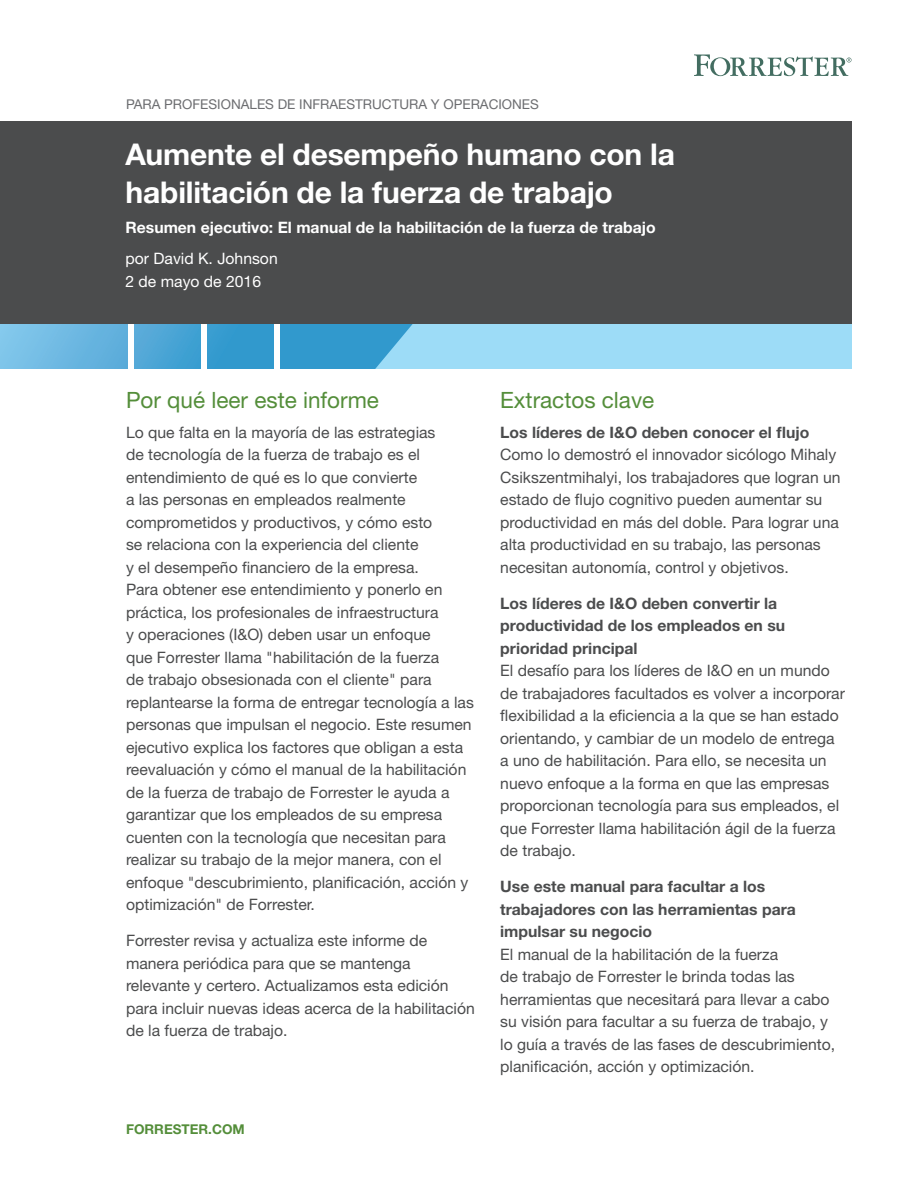
<style>
.page{position:relative;width:918px;height:1188px;background:#fff}
.page>*{position:absolute;margin:0;border:0;box-sizing:border-box;transform-origin:0 0}
.Cover_-_Title{font:700 30px/37.5px "Helvetica Neue LT Std";letter-spacing:-.005em;color:#fff}
.WhyReadTitle{font:22.5px "Helvetica Neue LT Std";color:#548e3a}
.KeyTakeawaysHeader{font:22.5px "Helvetica Neue LT Std";color:#548e3a}
.WhyReadBody{font:15.75px/22.5px "Helvetica Neue LT Std";color:#4b4c4d}
.KeyTakeawaysText{font:15.75px/22.5px "Helvetica Neue LT Std";color:#4b4c4d}
.KeyTakeawaysTitle{font:700 15.75px/22.5px "Helvetica Neue LT Std";color:#4b4c4d}
.Cover_-_Subtitle{font:700 15.75px "Helvetica Neue LT Std";color:#fff}
.Cover_-_Author{font:15.75px "Helvetica Neue LT Std";color:#fff}
.Cover_-_Date{font:15.75px "Helvetica Neue LT Std";color:#fff}
.DocRole{font:13.5px "Helvetica Neue LT Std";color:#6c6d70}
.t1{font:700 13.5px "Helvetica Neue LT Std";color:#548e3a}
</style>
<div class="page">
<div style="left:0;top:122px;width:852px;height:202px;background:#4b4c4d"></div>
<svg style="left:694px;top:54px;width:157px;height:22px"></svg>
<div style="left:246px;top:324px;width:606px;height:45px;background:#9ddcf7"></div>
<svg style="left:0;top:324px;width:413px;height:45px;background:#4ea8d7"></svg>
<div style="left:128px;top:324px;width:6px;height:45px;background:#fff"></div>
<div style="left:274px;top:324px;width:5px;height:45px;background:#fff"></div>
<div style="left:201px;top:324px;width:6px;height:45px;background:#fff"></div>
<p class="DocRole" style="left:126px;top:96px;width:414px">PARA PROFESIONALES DE INFRAESTRUCTURA Y OPERACIONES</p>
<p class="Cover_-_Title" style="left:125px;top:135px;width:551px">Aumente el desempeño humano con la habilitación de la fuerza de trabajo</p>
<p class="Cover_-_Subtitle" style="left:125px;top:218px;width:532px">Resumen ejecutivo: El manual de la habilitación de la fuerza de trabajo</p>
<p class="Cover_-_Author" style="left:125px;top:249px;width:154px">por David K. Johnson</p>
<p class="Cover_-_Date" style="left:125px;top:272px;width:137px">2 de mayo de 2016</p>
<p class="WhyReadTitle" style="left:126px;top:386px;width:254px">Por qué leer este informe</p>
<p class="WhyReadBody" style="left:126px;top:421px;width:349px">Lo que falta en la mayoría de las estrategias<br>de tecnología de la fuerza de trabajo es el entendimiento de qué es lo que convierte<br>a las personas en empleados realmente comprometidos y productivos, y cómo esto<br>se relaciona con la experiencia del cliente<br>y el desempeño financiero de la empresa.<br>Para obtener ese entendimiento y ponerlo en práctica, los profesionales de infraestructura<br>y operaciones (I&amp;O) deben usar un enfoque<br>que Forrester llama "habilitación de la fuerza<br>de trabajo obsesionada con el cliente" para replantearse la forma de entregar tecnología a las personas que impulsan el negocio. Este resumen ejecutivo explica los factores que obligan a esta reevaluación y cómo el manual de la habilitación de la fuerza de trabajo de Forrester le ayuda a garantizar que los empleados de su empresa cuenten con la tecnología que necesitan para realizar su trabajo de la mejor manera, con el enfoque "descubrimiento, planificación, acción y optimización" de Forrester.</p>
<p class="WhyReadBody" style="left:126px;top:929px;width:350px">Forrester revisa y actualiza este informe de manera periódica para que se mantenga relevante y certero. Actualizamos esta edición para incluir nuevas ideas acerca de la habilitación de la fuerza de trabajo.</p>
<p class="t1" style="left:126px;top:1121px;width:120px">FORRESTER.COM</p>
<p class="KeyTakeawaysHeader" style="left:500px;top:386px;width:156px">Extractos clave</p>
<p class="KeyTakeawaysTitle" style="left:500px;top:420px;width:311px">Los líderes de I&amp;O deben conocer el flujo</p>
<p class="KeyTakeawaysText" style="left:500px;top:443px;width:342px">Como lo demostró el innovador sicólogo Mihaly Csikszentmihalyi, los trabajadores que logran un estado de flujo cognitivo pueden aumentar su productividad en más del doble. Para lograr una alta productividad en su trabajo, las personas necesitan autonomía, control y objetivos.</p>
<p class="KeyTakeawaysTitle" style="left:500px;top:591px;width:286px">Los líderes de I&amp;O deben convertir la productividad de los empleados en su prioridad principal</p>
<p class="KeyTakeawaysText" style="left:500px;top:659px;width:346px">El desafío para los líderes de I&amp;O en un mundo de trabajadores facultados es volver a incorporar flexibilidad a la eficiencia a la que se han estado orientando, y cambiar de un modelo de entrega a uno de habilitación. Para ello, se necesita un nuevo enfoque a la forma en que las empresas proporcionan tecnología para sus empleados, el que Forrester llama habilitación ágil de la fuerza de trabajo.</p>
<p class="KeyTakeawaysTitle" style="left:500px;top:875px;width:297px">Use este manual para facultar a los trabajadores con las herramientas para impulsar su negocio</p>
<p class="KeyTakeawaysText" style="left:500px;top:943px;width:336px">El manual de la habilitación de la fuerza<br>de trabajo de Forrester le brinda todas las herramientas que necesitará para llevar a cabo su visión para facultar a su fuerza de trabajo, y lo guía a través de las fases de descubrimiento, planificación, acción y optimización.</p>
</div>
